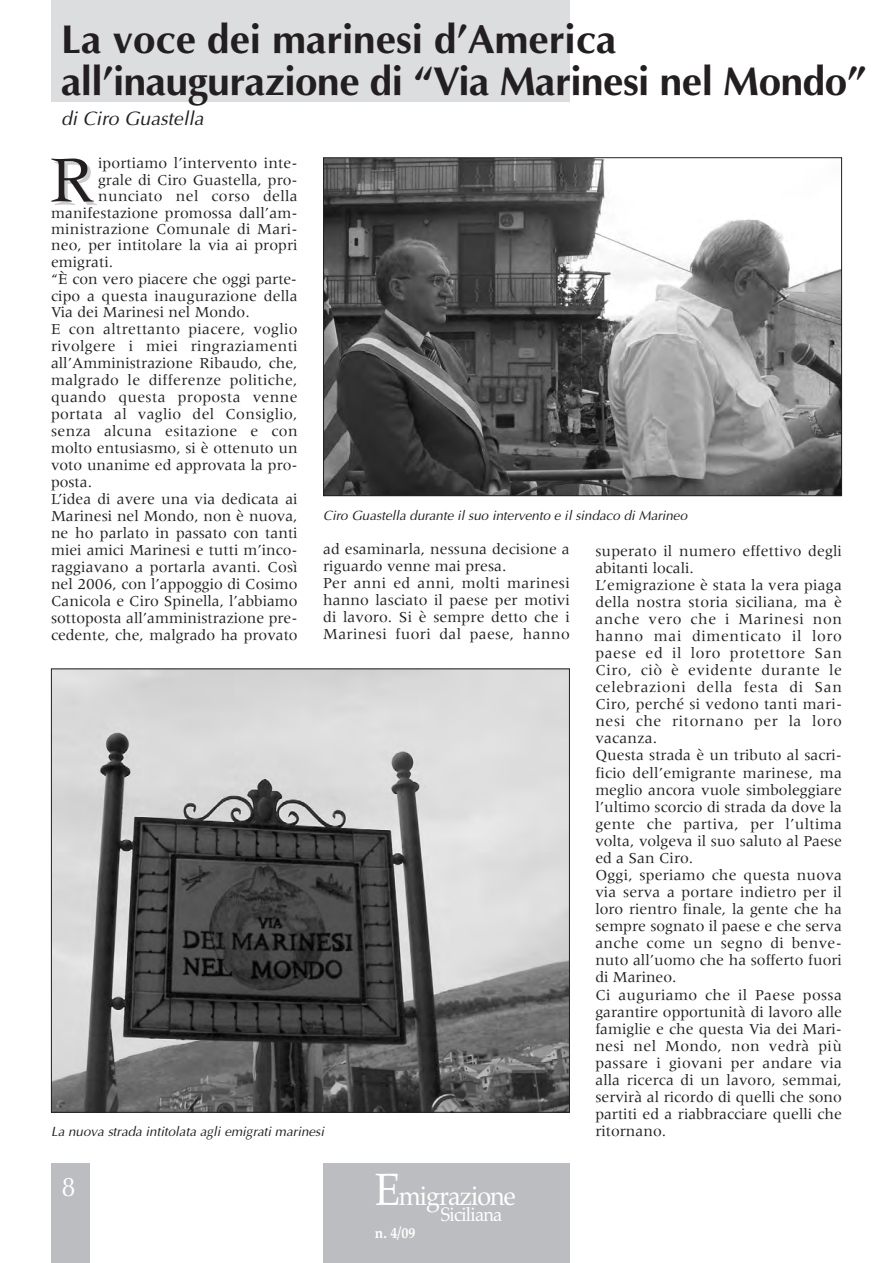
<style>
.page{position:relative;width:893px;height:1263px;background:#fff}
.page>*{position:absolute;margin:0;border:0;box-sizing:border-box;transform-origin:0 0}
.t1{font:67.35px "Meridien";color:#231f20}
.t2{font:700 40.5px/42px "Optima";letter-spacing:-.01em;color:#231f20}
.t3{font:27px "Palatino";letter-spacing:-.04em;color:#fff;scale:.93 1}
.t4{font:27px "Optima";color:#fff;scale:.94 1}
.t5{font:italic 19.5px "Optima";color:#231f20}
.t6{font:19.5px "Palatino";letter-spacing:-.04em;color:#fff;scale:.93 1}
.t7{font:15.75px/17.1px "Meridien";letter-spacing:.005em;color:#231f20}
.t8{font:700 15px "Palatino";color:#fff;scale:.93 1}
.t9{font:italic 13.5px "Optima";letter-spacing:-.005em;color:#231f20}
.s1{font-size:45px}
</style>
<div class="page">
<div style="left:323px;top:1163px;width:247px;height:100px;background:#bcbdc0"></div>
<div style="left:51px;top:1163px;width:38px;height:100px;background:#bcbdc0"></div>
<div style="left:51px;top:0;width:519px;height:102px;background:#dcdddf"></div>
<img style="left:53px;top:670px;width:515px;height:441px">
<img style="left:325px;top:159px;width:515px;height:335px">
<p class="t2" style="left:61px;top:18px;width:808px">La voce dei marinesi d’America all’inaugurazione di “Via Marinesi nel Mondo”</p>
<p class="t5" style="left:61px;top:107px;width:144px">di Ciro Guastella</p>
<p class="t1" style="left:50px;top:155px;width:46px">R</p>
<p class="t7" style="left:98px;top:156px;width:201px">iportiamo l’intervento inte-</p>
<p class="t7" style="left:98px;top:172px;width:201px">grale di Ciro Guastella, pro-</p>
<p class="t7" style="left:98px;top:189px;width:201px">nunciato nel corso della</p>
<p class="t7" style="left:51px;top:205px;width:248px">manifestazione promossa dall’am-</p>
<p class="t7" style="left:51px;top:222px;width:248px">ministrazione Comunale di Mari-</p>
<p class="t7" style="left:51px;top:238px;width:248px">neo, per intitolare la via ai propri</p>
<p class="t7" style="left:51px;top:254px;width:64px">emigrati.</p>
<p class="t7" style="left:51px;top:271px;width:248px">“È con vero piacere che oggi parte-</p>
<p class="t7" style="left:51px;top:288px;width:248px">cipo a questa inaugurazione della</p>
<p class="t7" style="left:51px;top:305px;width:200px">Via dei Marinesi nel Mondo.</p>
<p class="t7" style="left:51px;top:322px;width:248px">E con altrettanto piacere, voglio</p>
<p class="t7" style="left:51px;top:339px;width:248px">rivolgere i miei ringraziamenti</p>
<p class="t7" style="left:51px;top:356px;width:248px">all’Amministrazione Ribaudo, che,</p>
<p class="t7" style="left:51px;top:373px;width:248px">malgrado le differenze politiche,</p>
<p class="t7" style="left:51px;top:390px;width:248px">quando questa proposta venne</p>
<p class="t7" style="left:51px;top:407px;width:248px">portata al vaglio del Consiglio,</p>
<p class="t7" style="left:51px;top:424px;width:248px">senza alcuna esitazione e con</p>
<p class="t7" style="left:51px;top:441px;width:248px">molto entusiasmo, si è ottenuto un</p>
<p class="t7" style="left:51px;top:458px;width:248px">voto unanime ed approvata la pro-</p>
<p class="t7" style="left:51px;top:475px;width:43px">posta.</p>
<p class="t7" style="left:51px;top:492px;width:248px">L’idea di avere una via dedicata ai</p>
<p class="t7" style="left:51px;top:508px;width:248px">Marinesi nel Mondo, non è nuova,</p>
<p class="t7" style="left:51px;top:525px;width:248px">ne ho parlato in passato con tanti</p>
<p class="t7" style="left:51px;top:542px;width:248px">miei amici Marinesi e tutti m’inco-</p>
<p class="t7" style="left:51px;top:559px;width:248px">raggiavano a portarla avanti. Così</p>
<p class="t7" style="left:51px;top:576px;width:248px">nel 2006, con l’appoggio di Cosimo</p>
<p class="t7" style="left:51px;top:593px;width:248px">Canicola e Ciro Spinella, l’abbiamo</p>
<p class="t7" style="left:51px;top:610px;width:248px">sottoposta all’amministrazione pre-</p>
<p class="t7" style="left:51px;top:627px;width:248px">cedente, che, malgrado ha provato</p>
<p class="t9" style="left:323px;top:507px;width:366px">Ciro Guastella durante il suo intervento e il sindaco di Marineo</p>
<p class="t7" style="left:323px;top:542px;width:248px">ad esaminarla, nessuna decisione a riguardo venne mai presa.<br>Per anni ed anni, molti marinesi hanno lasciato il paese per motivi di lavoro. Si è sempre detto che i<br>Marinesi fuori dal paese, hanno</p>
<p class="t7" style="left:595px;top:543px;width:248px">superato il numero effettivo degli abitanti locali.<br>L’emigrazione è stata la vera piaga della nostra storia siciliana, ma è anche vero che i Marinesi non hanno mai dimenticato il loro paese ed il loro protettore San<br>Ciro, ciò è evidente durante le celebrazioni della festa di San<br>Ciro, perché si vedono tanti mari&shy;nesi che ritornano per la loro vacanza.<br>Questa strada è un tributo al sacri&shy;ficio dell’emigrante marinese, ma meglio ancora vuole simboleggiare l’ultimo scorcio di strada da dove la gente che partiva, per l’ultima volta, volgeva il suo saluto al Paese ed a San Ciro.<br>Oggi, speriamo che questa nuova via serva a portare indietro per il loro rientro finale, la gente che ha sempre sognato il paese e che serva anche come un segno di benve&shy;nuto all’uomo che ha sofferto fuori di Marineo.<br>Ci auguriamo che il Paese possa garantire opportunità di lavoro alle famiglie e che questa Via dei Mari&shy;nesi nel Mondo, non vedrà più passare i giovani per andare via alla ricerca di un lavoro, semmai, servirà al ricordo di quelli che sono partiti ed a riabbracciare quelli che ritornano.</p>
<p class="t9" style="left:51px;top:1123px;width:275px">La nuova strada intitolata agli emigrati marinesi</p>
<p class="t4" style="left:61px;top:1171px;width:17px">8</p>
<p class="t3" style="left:375px;top:1180px;width:153px"><span class="s1">E</span>migrazione</p>
<p class="t6" style="left:441px;top:1203px;width:68px">Siciliana</p>
<p class="t8" style="left:375px;top:1224px;width:45px">n. 4/09</p>
</div>
